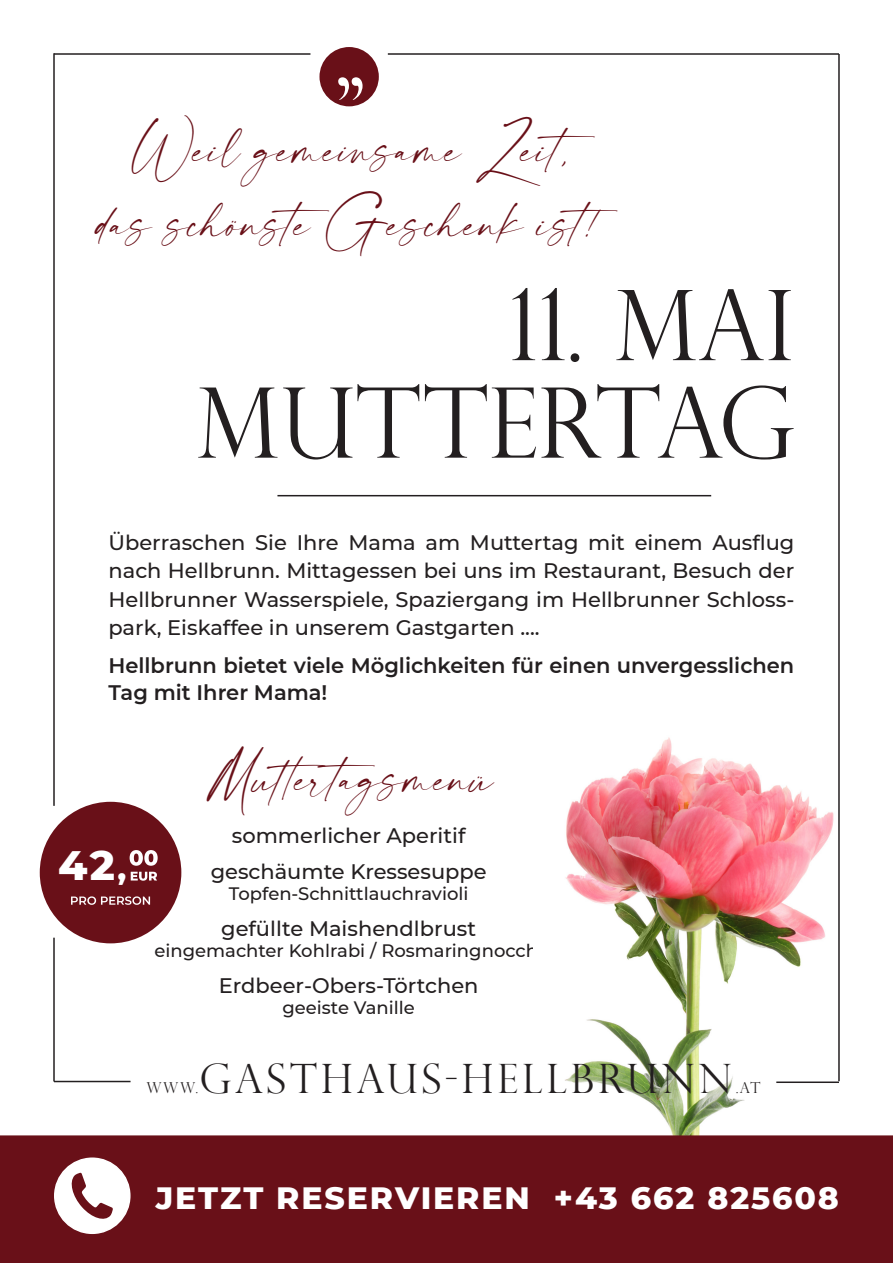
<style>
.page{position:relative;width:893px;height:1263px;background:#fff}
.page>*{position:absolute;margin:0;border:0;box-sizing:border-box;transform-origin:0 0}
.t1{font:300 97.5px/97.5px "Perpetua Titling";color:#231f20;text-align:right}
.t2{font:800 42px "Montserrat";color:#fff}
.t3{font:300 40.5px "Perpetua Titling";letter-spacing:.1em;color:#231f20}
.t4{font:39px/73.5px "modernline Personal Use";color:#691018;text-align:center}
.t5{font:800 31.5px "Montserrat";letter-spacing:.06em;color:#fff}
.t6{font:500 21px/28.5px "Montserrat";color:#231f20;text-align:justify}
.t7{font:600 21px/27px "Montserrat";color:#231f20}
.t8{font:500 18px "Montserrat";color:#231f20}
.t9{font:300 15px "Perpetua Titling";color:#231f20}
.s1{font-size:31.5px}
</style>
<div class="page">
<hr style="left:277px;top:495px;width:434px;height:1px;background:#231f20">
<div style="left:40px;top:802px;width:141px;height:141px;background:#691018;border-radius:50%"></div>
<svg style="left:131px;top:872px;width:26px;height:9px"></svg>
<svg style="left:130px;top:850px;width:28px;height:16px"></svg>
<svg style="left:71px;top:896px;width:79px;height:9px"></svg>
<svg style="left:315px;top:43px;width:68px;height:68px;background:#80343b"></svg>
<div style="left:310px;top:38px;width:78px;height:77px;border:9px solid #fff;border-radius:50%"></div>
<svg style="left:338px;top:77px;width:25px;height:23px"></svg>
<img style="left:565px;top:737px;width:275px;height:398px">
<div style="left:1px;top:1136px;width:891px;height:126px;background:#691018"></div>
<div style="left:0;top:1135px;width:893px;height:128px;border:2px solid #691018"></div>
<div style="left:55px;top:1158px;width:75px;height:75px;background:#fff;border-radius:50%"></div>
<div style="left:54px;top:1157px;width:77px;height:77px;border:2px solid #fff;border-radius:50%"></div>
<svg style="left:71px;top:1173px;width:42px;height:46px"></svg>
<hr style="left:54px;top:53px;width:256px;height:2px;background:#231f20">
<hr style="left:388px;top:53px;width:451px;height:2px;background:#231f20">
<hr style="left:53px;top:53px;width:2px;height:753px;background:#231f20">
<hr style="left:53px;top:938px;width:2px;height:143px;background:#231f20">
<hr style="left:54px;top:1081px;width:77px;height:1px;background:#231f20">
<hr style="left:776px;top:1081px;width:63px;height:2px;background:#231f20">
<hr style="left:838px;top:54px;width:2px;height:1027px;background:#231f20">
<h3 class="t4" style="left:97px;top:115px;width:537px">Weil gemeinsame Zeit, das schönste Geschenk ist!</h3>
<h1 class="t1" style="left:196px;top:275px;width:599px">11. Mai<br>MUTTERTAG</h1>
<p class="t6" style="left:108px;top:527px;width:687px">Überraschen Sie Ihre Mama am Muttertag mit einem Ausflug nach Hellbrunn. Mittagessen bei uns im Restaurant, Besuch der Hellbrunner Wasserspiele, Spaziergang im Hellbrunner Schloss&shy;park, Eiskaffee in unserem Gastgarten ....</p>
<p class="t7" style="left:108px;top:651px;width:687px">Hellbrunn bietet viele Möglichkeiten für einen unvergesslichen<br>Tag mit Ihrer Mama!</p>
<h2 class="t2" style="left:58px;top:834px;width:70px">42<span class="s1">,</span></h2>
<h3 class="t4" style="left:207px;top:743px;width:288px">Muttertagsmenü</h3>
<p class="t6" style="left:211px;top:817px;width:278px;line-height:36px;text-align:center">sommerlicher Aperitif geschäumte Kressesuppe</p>
<p class="t8" style="left:229px;top:881px;width:241px">Topfen-Schnittlauchravioli</p>
<p class="t6" style="left:221px;top:914px;width:256px">gefüllte Maishendlbrust</p>
<p class="t8" style="left:154px;top:938px;width:390px">eingemachter Kohlrabi / Rosmaringnocchi</p>
<p class="t6" style="left:219px;top:971px;width:261px">Erdbeer-Obers-Törtchen</p>
<p class="t8" style="left:282px;top:995px;width:134px">geeiste Vanille</p>
<h3 class="t3" style="left:199px;top:1054px;width:534px">GASTHAUS-HELLBRUNN</h3>
<p class="t9" style="left:736px;top:1079px;width:26px">.AT</p>
<p class="t9" style="left:146px;top:1079px;width:53px">WWW.</p>
<h3 class="t5" style="left:156px;top:1174px;width:685px">JETZT RESERVIEREN +43 662 825608</h3>
</div>
